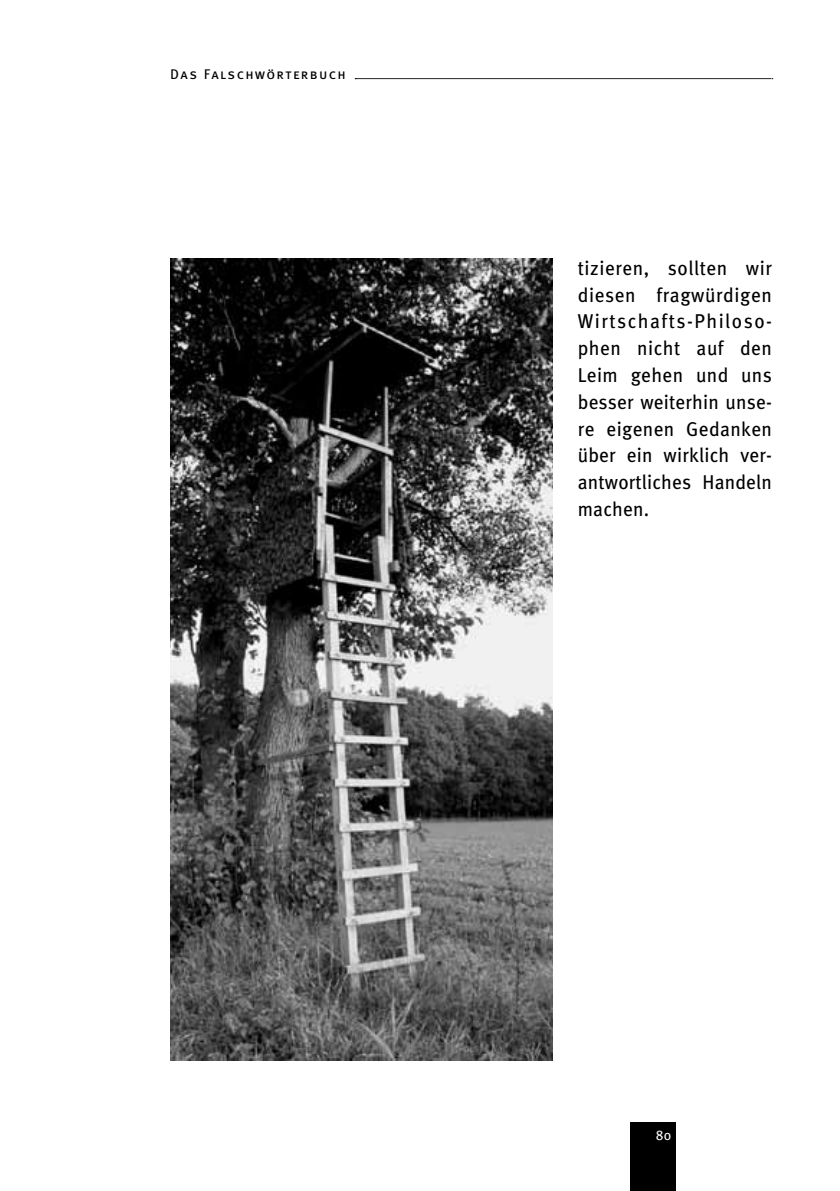
<style>
.page{position:relative;width:840px;height:1191px;background:#fff}
.page>*{position:absolute;margin:0;border:0;box-sizing:border-box;transform-origin:0 0}
.t1{font:20px/26.8px "Meta";letter-spacing:.01em;color:#000;text-align:justify;scale:.96 1}
.t2{font:14px "Meta Book Caps";letter-spacing:.1em;color:#000}
.t3{font:14px "Meta";color:#fff;scale:.96 1}
</style>
<div class="page">
<img style="left:170px;top:259px;width:382px;height:801px">
<div style="left:629px;top:1123px;width:46px;height:68px;background:#000"></div>
<svg style="left:355px;top:78px;width:417px;height:1px"></svg>
<p class="t2" style="left:170px;top:66px;width:177px">Das Falschwörterbuch</p>
<p class="t1" style="left:577px;top:254px;width:204px">tizieren, sollten wir diesen fragwürdigen Wirtschafts-Philoso&shy;phen nicht auf den Leim gehen und uns besser weiterhin unse&shy;re eigenen Gedanken über ein wirklich ver&shy;antwortliches Handeln machen.</p>
<p class="t3" style="left:655px;top:1126px;width:18px">80</p>
</div>
